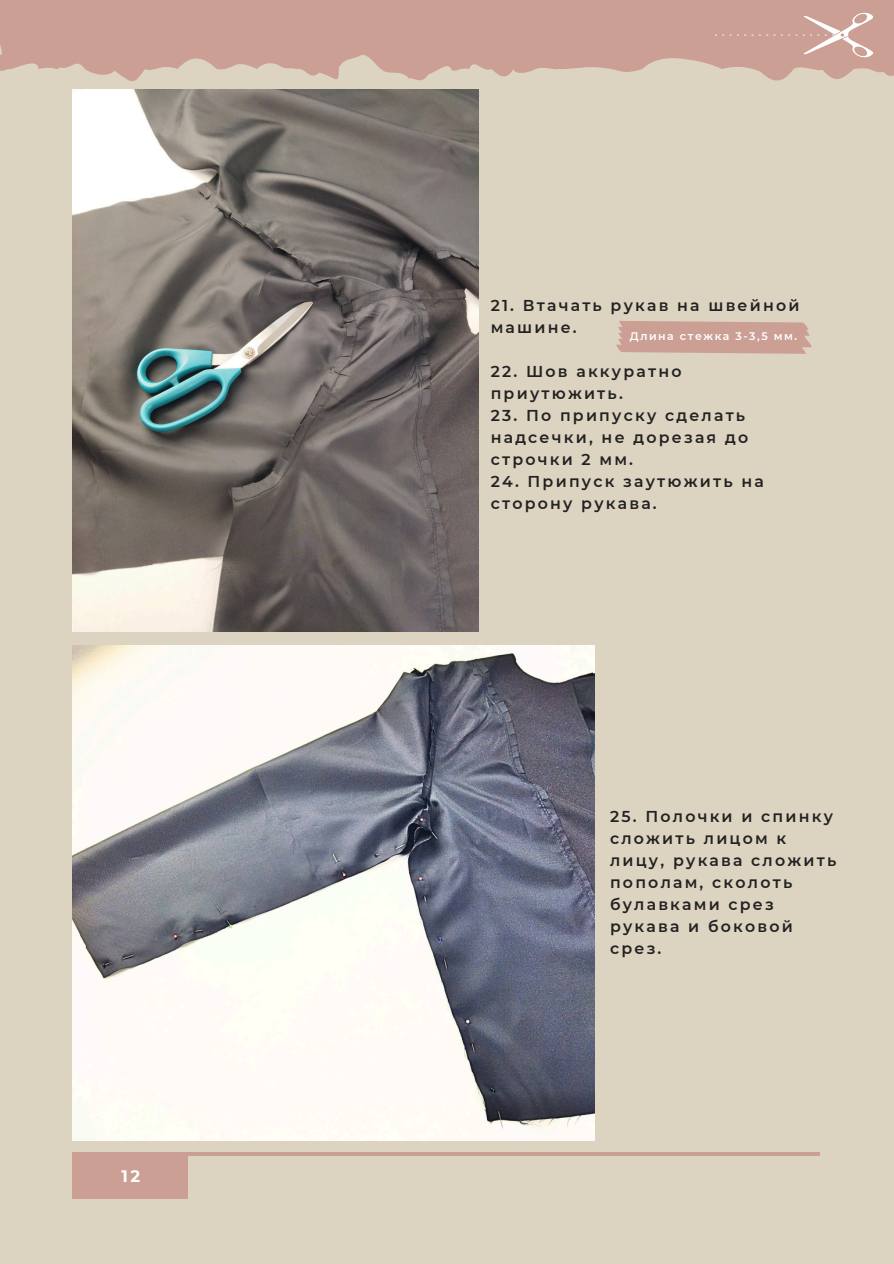
<style>
.page{position:relative;width:894px;height:1264px;background:#fff}
.page>*{position:absolute;margin:0;border:0;box-sizing:border-box;transform-origin:0 0}
.t1{font:700 16.5px "Montserrat";color:#fff}
.t2{font:600 15.75px/21.9px "Montserrat";letter-spacing:.14em;color:#222}
.t3{font:600 10.95px "Montserrat";letter-spacing:.14em;color:#fff}
</style>
<div class="page">
<div style="left:0;top:0;width:893px;height:1263px;background:#ddd3c1"></div>
<div style="left:72px;top:1152px;width:115px;height:46px;background:#cb9f94"></div>
<hr style="left:72px;top:1152px;width:747px;height:3px;background:#cb9f94">
<svg style="left:0;top:0;width:893px;height:81px;fill:#cb9f94"></svg>
<svg style="left:744px;top:12px;width:131px;height:46px;background:#d0a99f"></svg>
<svg style="left:722px;top:35px;width:16px;height:1px"></svg>
<img style="left:72px;top:89px;width:407px;height:543px">
<svg style="left:616px;top:321px;width:195px;height:32px;background:#cca297"></svg>
<img style="left:72px;top:645px;width:522px;height:495px">
<h1 class="t1" style="left:122px;top:1166px;width:20px">12</h1>
<p class="t2" style="left:490px;top:295px;width:310px">21. Втачать рукав на швейной машине.</p>
<p class="t2" style="left:490px;top:360px;width:192px">22. Шов аккуратно приутюжить.</p>
<p class="t2" style="left:490px;top:404px;width:259px">23. По припуску сделать надсечки, не дорезая до строчки 2 мм.</p>
<p class="t2" style="left:490px;top:470px;width:274px">24. Припуск заутюжить на сторону рукава.</p>
<p class="t3" style="left:629px;top:330px;width:169px">Длина стежка 3-3,5 мм.</p>
<p class="t2" style="left:610px;top:805px;width:228px">25. Полочки и спинку сложить лицом к лицу, рукава сложить пополам, сколоть булавками срез рукава и боковой срез.</p>
</div>
